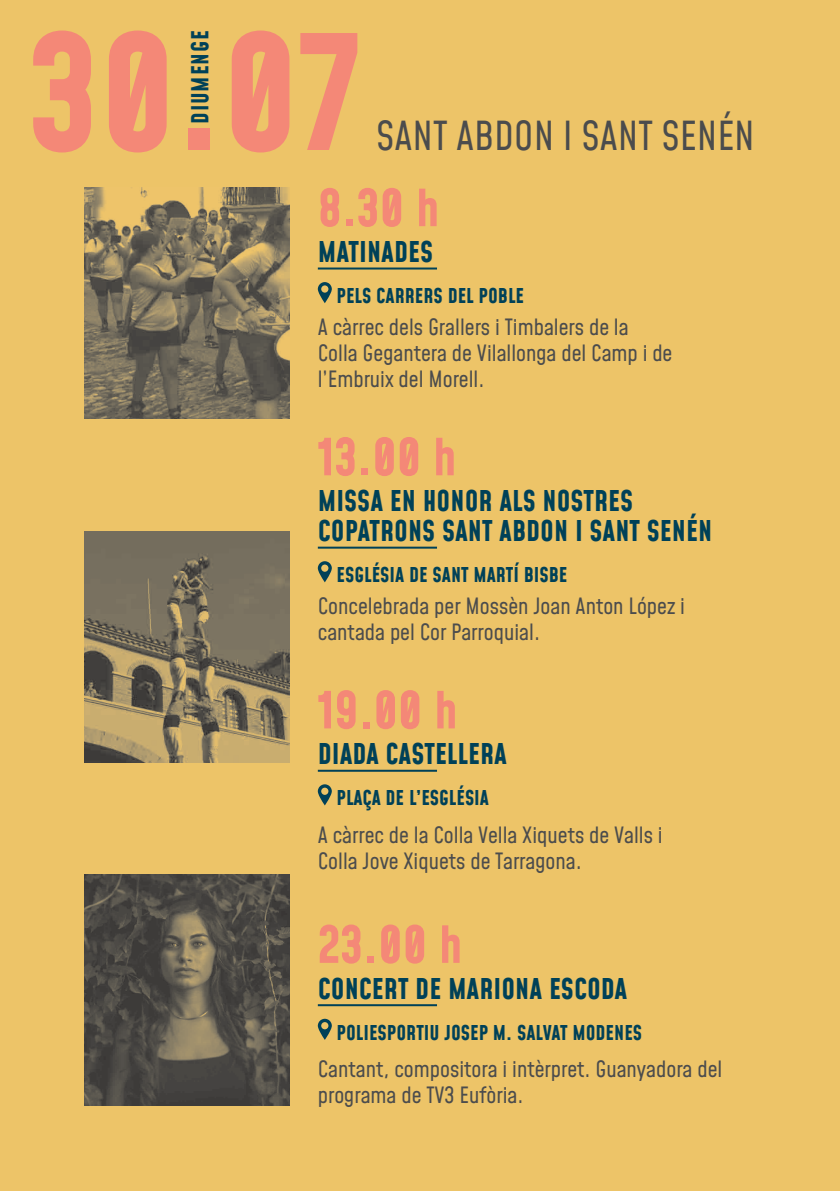
<style>
.page{position:relative;width:840px;height:1191px;background:#fff}
.page>*{position:absolute;margin:0;border:0;box-sizing:border-box;transform-origin:0 0}
.TÍTOL{font:700 155.8px "Mohave";color:#f48877}
.HORA{font:700 50px "Mohave";color:#f48877}
.TEXT{font:39.2px "Mohave";color:#4b4c4d}
.ACTE{font:700 28px/30px "Mohave";color:#004158}
.TÍTOL-2{font:700 23px "Mohave";letter-spacing:.04em;color:#004158}
.TEXT-2{font:22px/26px "Mohave";color:#4b4c4d}
.LLOC{font:700 20px "Mohave";color:#004158}
</style>
<div class="page">
<div style="left:0;top:0;width:839px;height:1191px;background:#edc468"></div>
<hr style="left:317px;top:267px;width:120px;height:2px;background:#004158">
<hr style="left:317px;top:546px;width:120px;height:2px;background:#004158">
<hr style="left:317px;top:769px;width:120px;height:2px;background:#004158">
<hr style="left:317px;top:1004px;width:120px;height:2px;background:#004158">
<svg style="left:317px;top:282px;width:14px;height:21px"></svg>
<svg style="left:317px;top:561px;width:14px;height:21px"></svg>
<svg style="left:317px;top:784px;width:14px;height:21px"></svg>
<svg style="left:317px;top:1018px;width:14px;height:22px"></svg>
<img style="left:85px;top:187px;width:204px;height:231px">
<img style="left:85px;top:531px;width:204px;height:231px">
<img style="left:85px;top:875px;width:204px;height:231px">
<p class="TÍTOL" style="left:28px;top:-4px;width:333px">30.07</p>
<p class="TÍTOL-2" style="left:186px;top:124px;width:95px;rotate:-90deg">DIUMENGE</p>
<p class="TEXT" style="left:376px;top:111px;width:380px">SANT ABDON I SANT SENÉN</p>
<p class="HORA" style="left:317px;top:177px;width:123px">8.30 h</p>
<p class="ACTE" style="left:317px;top:239px;width:117px">MATINADES</p>
<p class="LLOC" style="left:336px;top:283px;width:189px">PELS CARRERS DEL POBLE</p>
<p class="TEXT-2" style="left:317px;top:315px;width:356px">A càrrec dels Grallers i Timbalers de la<br>Colla Gegantera de Vilallonga del Camp i de l’Embruix del Morell.</p>
<p class="HORA" style="left:317px;top:426px;width:140px">13.00 h</p>
<p class="ACTE" style="left:317px;top:488px;width:395px">MISSA EN HONOR ALS NOSTRES<br>COPATRONS SANT ABDON I SANT SENÉN</p>
<p class="LLOC" style="left:336px;top:562px;width:232px">ESGLÉSIA DE SANT MARTÍ BISBE</p>
<p class="TEXT-2" style="left:317px;top:594px;width:368px">Concelebrada per Mossèn Joan Anton López i cantada pel Cor Parroquial.</p>
<p class="HORA" style="left:317px;top:679px;width:141px">19.00 h</p>
<p class="ACTE" style="left:317px;top:741px;width:191px">DIADA CASTELLERA</p>
<p class="LLOC" style="left:336px;top:785px;width:154px">PLAÇA DE L’ESGLÉSIA</p>
<p class="TEXT-2" style="left:317px;top:823px;width:346px">A càrrec de la Colla Vella Xiquets de Valls i<br>Colla Jove Xiquets de Tarragona.</p>
<p class="HORA" style="left:317px;top:913px;width:146px">23.00 h</p>
<p class="ACTE" style="left:317px;top:975px;width:311px">CONCERT DE MARIONA ESCODA</p>
<p class="LLOC" style="left:336px;top:1020px;width:307px">POLIESPORTIU JOSEP M. SALVAT MODENES</p>
<p class="TEXT-2" style="left:317px;top:1057px;width:406px">Cantant, compositora i intèrpret. Guanyadora del programa de TV3 Eufòria.</p>
</div>
